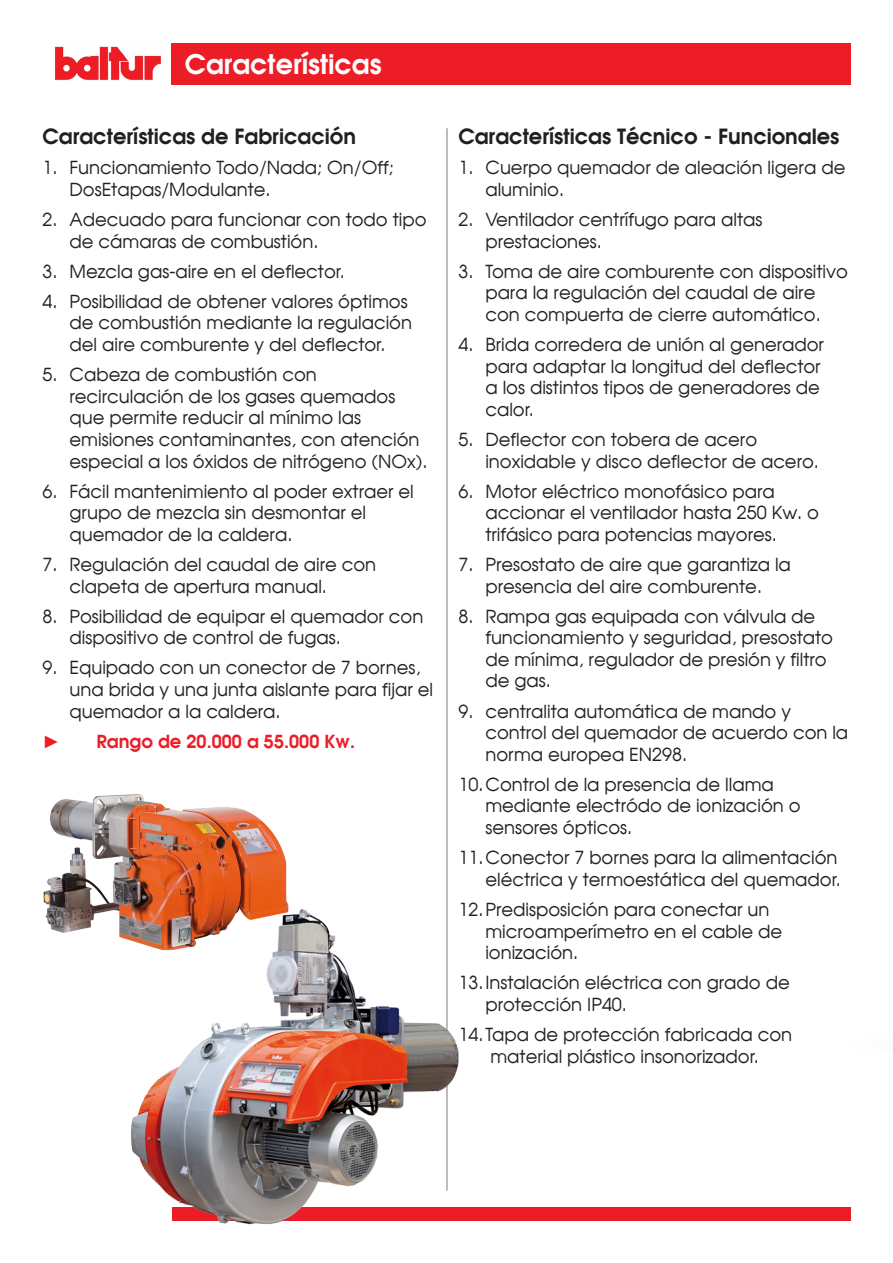
<style>
.page{position:relative;width:893px;height:1263px;background:#fff}
.page>*{position:absolute;margin:0;border:0;box-sizing:border-box;transform-origin:0 0}
.t1{font:700 27px "Avalon";color:#fff}
.t2{font:700 21px "Avalon";color:#231f20}
.t3{font:18px/21.6px "Avalon Plain";color:#231f20}
.t4{font:700 18px "Avalon";color:#ec1d27}
.t5{font:18px "Times New Roman";color:#ec1d27}
</style>
<div class="page">
<div style="left:171px;top:43px;width:679px;height:42px;background:#ec1d27"></div>
<div style="left:172px;top:1207px;width:678px;height:13px;background:#ec1d27"></div>
<img style="left:55px;top:46px;width:106px;height:35px">
<img style="left:43px;top:794px;width:246px;height:139px">
<hr style="left:446px;top:128px;width:2px;height:1063px;background:#a5a6aa">
<img style="left:111px;top:908px;width:365px;height:317px">
<p class="t1" style="left:185px;top:45px;width:198px">Características</p>
<p class="t2" style="left:43px;top:122px;width:315px">Características de Fabricación</p>
<p class="t3" style="left:70px;top:157px;width:326px;text-indent:-27px">1. Funcionamiento Todo/Nada; On/Off;<br>DosEtapas/Modulante.</p>
<p class="t3" style="left:70px;top:208px;width:358px;text-indent:-27px">2. Adecuado para funcionar con todo tipo de cámaras de combustión.</p>
<p class="t3" style="left:43px;top:260px;width:304px">3. Mezcla gas-aire en el deflector.</p>
<p class="t3" style="left:70px;top:290px;width:344px;text-indent:-27px">4. Posibilidad de obtener valores óptimos de combustión mediante la regulación del aire comburente y del deflector.</p>
<p class="t3" style="left:70px;top:363px;width:359px;text-indent:-27px">5. Cabeza de combustión con recirculación de los gases quemados que permite reducir al mínimo las emisiones contaminantes, con atención especial a los óxidos de nitrógeno (NOx).</p>
<p class="t3" style="left:70px;top:480px;width:346px;text-indent:-27px">6. Fácil mantenimiento al poder extraer el grupo de mezcla sin desmontar el quemador de la caldera.</p>
<p class="t3" style="left:70px;top:553px;width:308px;text-indent:-27px">7. Regulación del caudal de aire con clapeta de apertura manual.</p>
<p class="t3" style="left:70px;top:605px;width:355px;text-indent:-27px">8. Posibilidad de equipar el quemador con dispositivo de control de fugas.</p>
<p class="t3" style="left:70px;top:657px;width:365px;text-indent:-27px">9. Equipado con un conector de 7 bornes, una brida y una junta aislante para fijar el quemador a la caldera.</p>
<p class="t5" style="left:43px;top:729px;width:19px">►</p>
<p class="t4" style="left:97px;top:729px;width:260px">Rango de 20.000 a 55.000 Kw.</p>
<p class="t2" style="left:458px;top:122px;width:383px">Características Técnico - Funcionales</p>
<p class="t3" style="left:485px;top:157px;width:361px;text-indent:-27px">1. Cuerpo quemador de aleación ligera de aluminio.</p>
<p class="t3" style="left:485px;top:208px;width:279px;text-indent:-27px">2. Ventilador centrífugo para altas prestaciones.</p>
<p class="t3" style="left:458px;top:260px;width:391px;text-align:center">3. Toma de aire comburente con dispositivo para la regulación del caudal de aire<br>con compuerta de cierre automático.</p>
<p class="t3" style="left:485px;top:333px;width:340px;text-indent:-27px">4. Brida corredera de unión al generador para adaptar la longitud del deflector a los distintos tipos de generadores de calor.</p>
<p class="t3" style="left:485px;top:428px;width:335px;text-indent:-27px">5. Deflector con tobera de acero inoxidable y disco deflector de acero.</p>
<p class="t3" style="left:485px;top:480px;width:335px;text-indent:-27px">6. Motor eléctrico monofásico para accionar el ventilador hasta 250 Kw. o trifásico para potencias mayores.</p>
<p class="t3" style="left:458px;top:553px;width:334px;text-align:center">7. Presostato de aire que garantiza la presencia del aire comburente.</p>
<p class="t3" style="left:485px;top:605px;width:349px;text-indent:-27px">8. Rampa gas equipada con válvula de funcionamiento y seguridad, presostato de mínima, regulador de presión y filtro de gas.</p>
<p class="t3" style="left:485px;top:700px;width:364px;text-indent:-27px">9. centralita automática de mando y control del quemador de acuerdo con la norma europea EN298.</p>
<p class="t3" style="left:485px;top:773px;width:317px;text-indent:-27px">10.Control de la presencia de llama mediante electródo de ionización o sensores ópticos.</p>
<p class="t3" style="left:458px;top:846px;width:384px;text-align:right">11.Conector 7 bornes para la alimentación eléctrica y termoestática del quemador.</p>
<p class="t3" style="left:485px;top:898px;width:298px;text-indent:-27px">12.Predisposición para conectar un microamperímetro en el cable de ionización.</p>
<p class="t3" style="left:485px;top:971px;width:306px;text-indent:-27px">13.Instalación eléctrica con grado de protección IP40.</p>
<p class="t3" style="left:458px;top:1023px;width:335px;text-align:center">14. Tapa de protección fabricada con material plástico insonorizador.</p>
</div>
